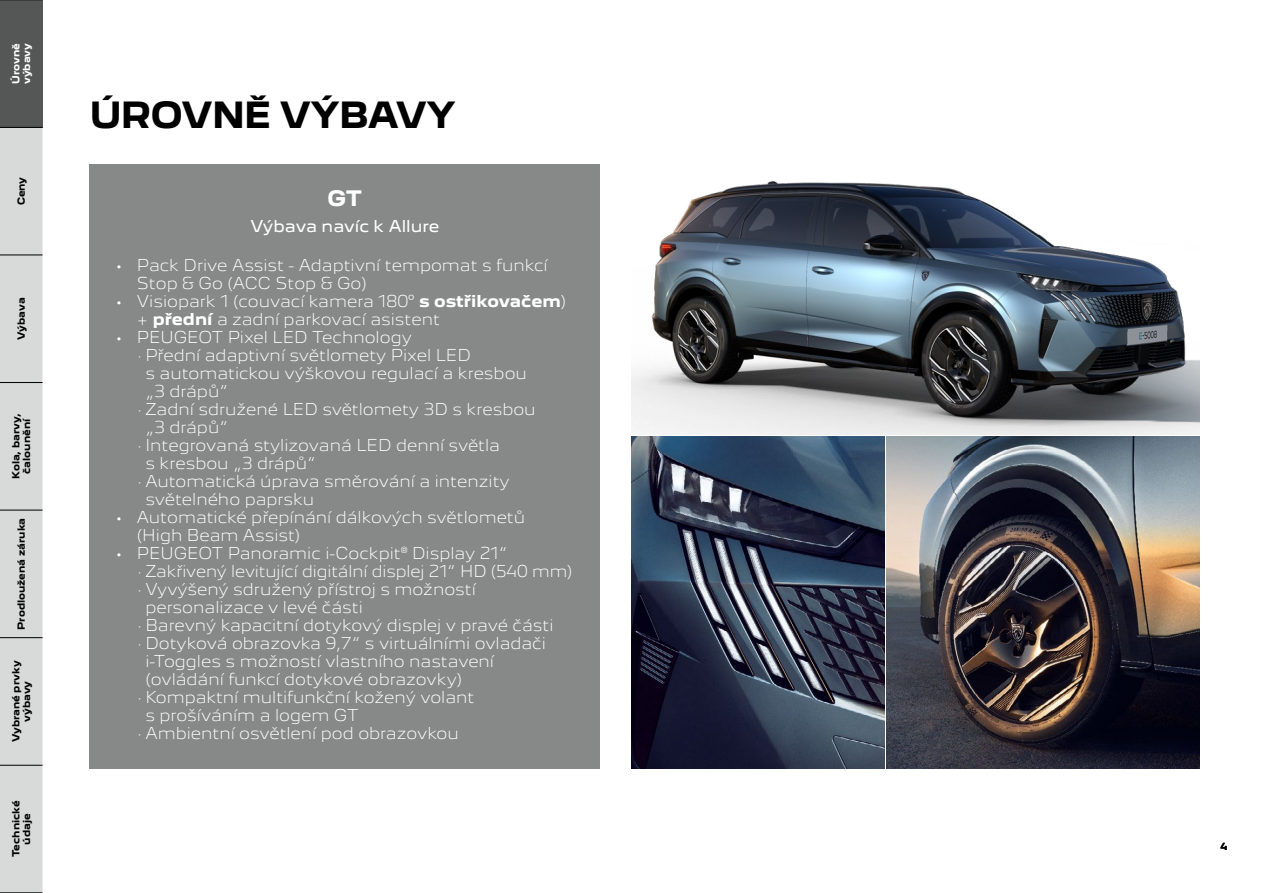
<style>
.page{position:relative;width:1263px;height:893px;background:#fff}
.page>*{position:absolute;margin:0;border:0;box-sizing:border-box;transform-origin:0 0}
.t1{font:700 33px "Peugeot New";letter-spacing:-.02em;color:#000}
.t2{font:700 19.5px "Peugeot New";color:#fff}
.t3{font:300 15px/18px "Peugeot New";color:#fff}
.t4{font:15px "Peugeot New";color:#fff}
.t5{font:700 9px/10.8px "Peugeot New";color:#000;text-align:center}
.t6{font:700 9px/10.8px "Peugeot New";color:#fff}
.s1{font-weight:700}
</style>
<div class="page">
<div style="left:90px;top:164px;width:510px;height:604px;background:#878988"></div>
<img style="left:887px;top:436px;width:312px;height:332px">
<img style="left:631px;top:436px;width:254px;height:332px">
<img style="left:631px;top:181px;width:568px;height:253px">
<div style="left:0;top:128px;width:43px;height:764px;background:#d8dada"></div>
<div style="left:0;top:0;width:43px;height:127px;background:#555756"></div>
<hr style="left:0;top:892px;width:43px;height:1px;background:#000">
<hr style="left:0;top:765px;width:43px;height:1px;background:#000">
<hr style="left:0;top:637px;width:43px;height:1px;background:#000">
<hr style="left:0;top:510px;width:43px;height:1px;background:#000">
<hr style="left:0;top:382px;width:43px;height:1px;background:#000">
<hr style="left:0;top:255px;width:43px;height:1px;background:#000">
<hr style="left:0;top:127px;width:43px;height:1px;background:#000">
<hr style="left:0;top:0;width:43px;height:1px;background:#000">
<p class="t6" style="left:10px;top:84px;width:43px;rotate:-90deg">Úrovně výbavy</p>
<p class="t5" style="left:15px;top:205px;width:30px;rotate:-90deg">Ceny</p>
<p class="t5" style="left:15px;top:340px;width:44px;rotate:-90deg">Výbava</p>
<p class="t5" style="left:10px;top:479px;width:67px;rotate:-90deg">Kola, barvy, čalounění</p>
<p class="t5" style="left:15px;top:630px;width:113px;rotate:-90deg">Prodloužená záruka</p>
<p class="t5" style="left:10px;top:742px;width:83px;rotate:-90deg">Vybrané prvky výbavy</p>
<p class="t5" style="left:10px;top:857px;width:58px;rotate:-90deg">Technické údaje</p>
<h1 class="t1" style="left:90px;top:87px;width:368px">ÚROVNĚ VÝBAVY</h1>
<h2 class="t2" style="left:328px;top:182px;width:36px">GT</h2>
<p class="t4" style="left:250px;top:213px;width:190px">Výbava navíc k Allure</p>
<p class="t3" style="left:137px;top:255px;width:412px;text-indent:-21px">• Pack Drive Assist - Adaptivní tempomat s funkcí<br>Stop &amp; Go (ACC Stop &amp; Go)</p>
<p class="t3" style="left:137px;top:291px;width:431px;text-indent:-21px">• Visiopark 1 (couvací kamera 180° <span class="s1">s ostřikovačem</span>) + <span class="s1">přední</span> a zadní parkovací asistent</p>
<p class="t3" style="left:116px;top:327px;width:298px">• PEUGEOT Pixel LED Technology</p>
<p class="t3" style="left:137px;top:345px;width:335px">· Přední adaptivní světlomety Pixel LED</p>
<p class="t3" style="left:145px;top:363px;width:383px">s automatickou výškovou regulací a kresbou</p>
<p class="t3" style="left:145px;top:381px;width:84px">„3 drápů“</p>
<p class="t3" style="left:137px;top:399px;width:400px">· Zadní sdružené LED světlomety 3D s kresbou</p>
<p class="t3" style="left:145px;top:417px;width:84px">„3 drápů“</p>
<p class="t3" style="left:137px;top:435px;width:365px">· Integrovaná stylizovaná LED denní světla</p>
<p class="t3" style="left:145px;top:453px;width:172px">s kresbou „3 drápů“</p>
<p class="t3" style="left:137px;top:471px;width:374px">· Automatická úprava směrování a intenzity</p>
<p class="t3" style="left:145px;top:489px;width:170px">světelného paprsku</p>
<p class="t3" style="left:137px;top:507px;width:390px;text-indent:-21px">• Automatické přepínání dálkových světlometů (High Beam Assist)</p>
<p class="t3" style="left:116px;top:543px;width:393px">• PEUGEOT Panoramic i-Cockpit® Display 21“</p>
<p class="t3" style="left:137px;top:561px;width:437px">· Zakřivený levitující digitální displej 21“ HD (540 mm)</p>
<p class="t3" style="left:137px;top:579px;width:340px">· Vyvýšený sdružený přístroj s možností</p>
<p class="t3" style="left:145px;top:597px;width:219px">personalizace v levé části</p>
<p class="t3" style="left:137px;top:615px;width:418px">· Barevný kapacitní dotykový displej v pravé části</p>
<p class="t3" style="left:137px;top:633px;width:410px">· Dotyková obrazovka 9,7“ s virtuálními ovladači</p>
<p class="t3" style="left:145px;top:651px;width:350px">i-Toggles s možností vlastního nastavení</p>
<p class="t3" style="left:145px;top:669px;width:318px">(ovládání funkcí dotykové obrazovky)</p>
<p class="t3" style="left:137px;top:687px;width:339px">· Kompaktní multifunkční kožený volant</p>
<p class="t3" style="left:145px;top:705px;width:215px">s prošíváním a logem GT</p>
<p class="t3" style="left:137px;top:723px;width:323px">· Ambientní osvětlení pod obrazovkou</p>
<p class="t5" style="left:1220px;top:841px;width:8px">4</p>
</div>
